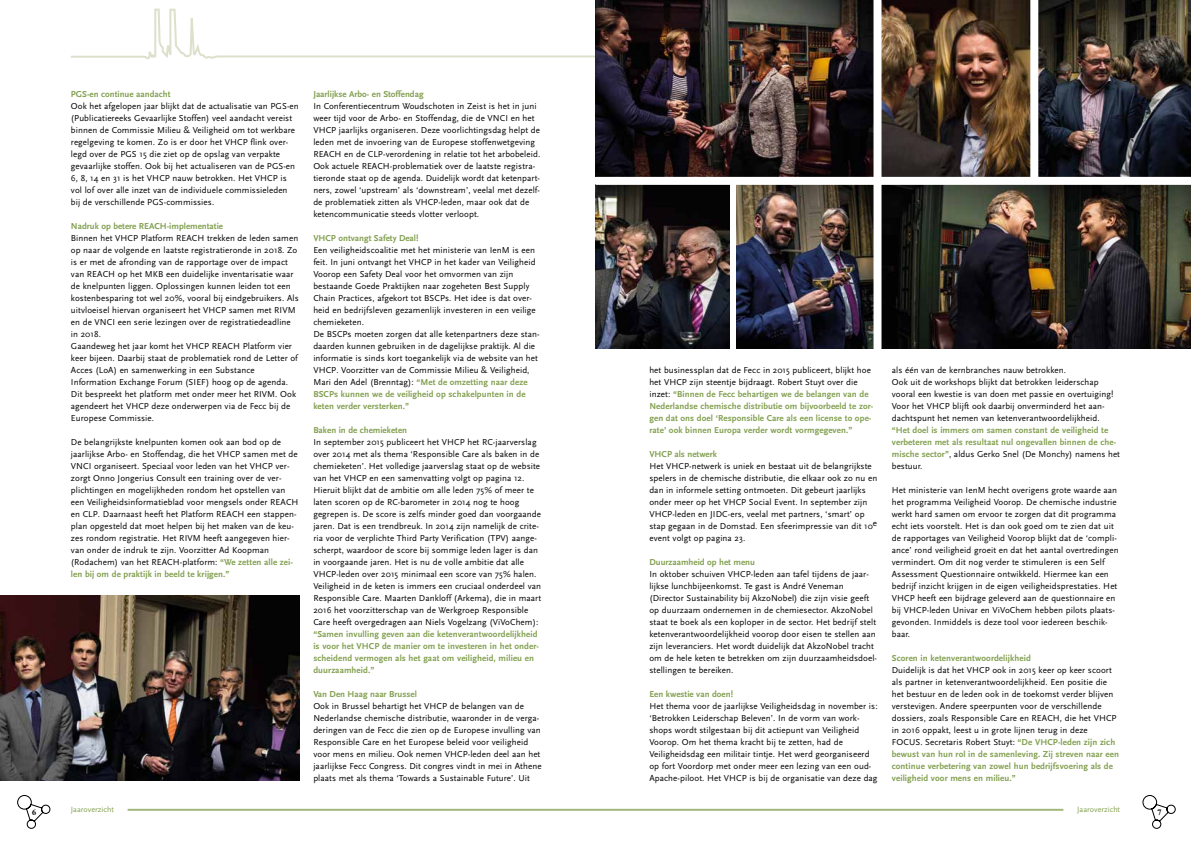
<style>
.page{position:relative;width:1191px;height:842px;background:#fff}
.page>*{position:absolute;margin:0;border:0;box-sizing:border-box;transform-origin:0 0}
.t1{font:9px/12px "AD Scala Sans Romein";letter-spacing:.01em;color:#000}
.t2{font:700 9px/12px "AD Scala Sans";letter-spacing:.01em;color:#83a051}
.t3{font:8px "AD Scala Sans Romein";color:#83a051}
.t4{font:700 8px "Times New Roman MT Std";color:#000}
.s1{font-family:"AD Scala Sans";font-weight:700;color:#83a051}
.s2{font-family:"AD Scala Sans Romein";font-weight:400;color:#000}
</style>
<div class="page">
<svg style="left:17px;top:795px;width:33px;height:33px"></svg>
<svg style="left:1142px;top:795px;width:33px;height:33px"></svg>
<svg style="left:71px;top:8px;width:524px;height:52px"></svg>
<img style="left:595px;top:0;width:278px;height:177px">
<img style="left:881px;top:0;width:149px;height:177px">
<img style="left:595px;top:185px;width:134px;height:164px">
<img style="left:1038px;top:0;width:153px;height:177px">
<img style="left:737px;top:185px;width:136px;height:164px">
<img style="left:881px;top:185px;width:310px;height:164px">
<hr style="left:128px;top:809px;width:935px;height:2px;background:#a4b67b">
<img style="left:0;top:595px;width:299px;height:186px">
<p class="t2" style="left:71px;top:88px;width:101px">PGS-en continue aandacht</p>
<p class="t1" style="left:71px;top:100px;width:229px">Ook het afgelopen jaar blijkt dat de actualisatie van PGS-en (Publicatiereeks Gevaarlijke Stoffen) veel aandacht vereist binnen de Commissie Milieu &amp; Veiligheid om tot werkbare regelgeving te komen. Zo is er door het VHCP flink over&shy;legd over de PGS 15 die ziet op de opslag van verpakte gevaarlijke stoffen. Ook bij het actualiseren van de PGS-en 6, 8, 14 en 31 is het VHCP nauw betrokken. Het VHCP is vol lof over alle inzet van de individuele commissieleden bij de verschillende PGS-commissies.</p>
<p class="t2" style="left:71px;top:220px;width:154px">Nadruk op betere REACH-implementatie</p>
<p class="t1" style="left:71px;top:232px;width:229px">Binnen het VHCP Platform REACH trekken de leden samen op naar de volgende en laatste registratieronde in 2018. Zo is er met de afronding van de rapportage over de impact van REACH op het MKB een duidelijke inventarisatie waar de knelpunten liggen. Oplossingen kunnen leiden tot een kostenbesparing tot wel 20%, vooral bij eindgebruikers. Als uitvloeisel hiervan organiseert het VHCP samen met RIVM en de VNCI een serie lezingen over de registratiedeadline in 2018.<br>Gaandeweg het jaar komt het VHCP REACH Platform vier keer bijeen. Daarbij staat de problematiek rond de Letter of Acces (LoA) en samenwerking in een Substance Information Exchange Forum (SIEF) hoog op de agenda.<br>Dit bespreekt het platform met onder meer het RIVM. Ook agendeert het VHCP deze onderwerpen via de Fecc bij de Europese Commissie.</p>
<p class="t1" style="left:71px;top:436px;width:229px">De belangrijkste knelpunten komen ook aan bod op de jaarlijkse Arbo- en Stoffendag, die het VHCP samen met de VNCI organiseert. Speciaal voor leden van het VHCP ver&shy;zorgt Onno Jongerius Consult een training over de ver&shy;plichtingen en mogelijkheden rondom het opstellen van een Veiligheidsinformatieblad voor mengsels onder REACH en CLP. Daarnaast heeft het Platform REACH een stappen&shy;plan opgesteld dat moet helpen bij het maken van de keu&shy;zes rondom registratie. Het RIVM heeft aangegeven hier&shy;van onder de indruk te zijn. Voorzitter Ad Koopman (Rodachem) van het REACH-platform: <span class="s1">“We zetten alle zei-</span></p>
<p class="t2" style="left:71px;top:568px;width:160px">len bij om de praktijk in beeld te krijgen.”</p>
<p class="t2" style="left:313px;top:88px;width:112px">Jaarlijkse Arbo- en Stoffendag</p>
<p class="t1" style="left:313px;top:100px;width:228px">In Conferentiecentrum Woudschoten in Zeist is het in juni weer tijd voor de Arbo- en Stoffendag, die de VNCI en het VHCP jaarlijks organiseren. Deze voorlichtingsdag helpt de leden met de invoering van de Europese stoffenwetgeving REACH en de CLP-verordening in relatie tot het arbobeleid.<br>Ook actuele REACH-problematiek over de laatste registra&shy;tieronde staat op de agenda. Duidelijk wordt dat ketenpart&shy;ners, zowel ‘upstream’ als ‘downstream’, veelal met dezelf&shy;de problematiek zitten als VHCP-leden, maar ook dat de ketencommunicatie steeds vlotter verloopt.</p>
<p class="t2" style="left:313px;top:232px;width:107px">VHCP ontvangt Safety Deal!</p>
<p class="t1" style="left:313px;top:244px;width:228px">Een veiligheidscoalitie met het ministerie van IenM is een feit. In juni ontvangt het VHCP in het kader van Veiligheid Voorop een Safety Deal voor het omvormen van zijn bestaande Goede Praktijken naar zogeheten Best Supply Chain Practices, afgekort tot BSCPs. Het idee is dat over&shy;heid en bedrijfsleven gezamenlijk investeren in een veilige chemieketen.<br>De BSCPs moeten zorgen dat alle ketenpartners deze stan&shy;daarden kunnen gebruiken in de dagelijkse praktijk. Al die informatie is sinds kort toegankelijk via de website van het VHCP. Voorzitter van de Commissie Milieu &amp; Veiligheid,</p>
<p class="t2" style="left:313px;top:376px;width:216px"><span class="s2">Mari den Adel (Brenntag):</span> “Met de omzetting naar deze<br>BSCPs kunnen we de veiligheid op schakelpunten in de keten verder versterken.”</p>
<p class="t2" style="left:313px;top:424px;width:95px">Baken in de chemieketen</p>
<p class="t1" style="left:313px;top:436px;width:229px">In september 2015 publiceert het VHCP het RC-jaarverslag over 2014 met als thema ‘Responsible Care als baken in de chemieketen’. Het volledige jaarverslag staat op de website van het VHCP en een samenvatting volgt op pagina 12.<br>Hieruit blijkt dat de ambitie om alle leden 75% of meer te laten scoren op de RC-barometer in 2014 nog te hoog gegrepen is. De score is zelfs minder goed dan voorgaande jaren. Dat is een trendbreuk. In 2014 zijn namelijk de crite&shy;ria voor de verplichte Third Party Verification (TPV) aange&shy;scherpt, waardoor de score bij sommige leden lager is dan in voorgaande jaren. Het is nu de volle ambitie dat alle VHCP-leden over 2015 minimaal een score van 75% halen.<br>Veiligheid in de keten is immers een cruciaal onderdeel van Responsible Care. Maarten Dankloff (Arkema), die in maart 2016 het voorzitterschap van de Werkgroep Responsible Care heeft overgedragen aan Niels Vogelzang (ViVoChem):</p>
<p class="t2" style="left:313px;top:628px;width:227px">“Samen invulling geven aan die ketenverantwoordelijkheid is voor het VHCP de manier om te investeren in het onder&shy;scheidend vermogen als het gaat om veiligheid, milieu en duurzaamheid.”</p>
<p class="t2" style="left:313px;top:688px;width:105px">Van Den Haag naar Brussel</p>
<p class="t1" style="left:313px;top:700px;width:230px">Ook in Brussel behartigt het VHCP de belangen van de Nederlandse chemische distributie, waaronder in de verga&shy;deringen van de Fecc die zien op de Europese invulling van Responsible Care en het Europese beleid voor veiligheid voor mens en milieu. Ook nemen VHCP-leden deel aan het jaarlijkse Fecc Congress. Dit congres vindt in mei in Athene plaats met als thema ‘Towards a Sustainable Future’. Uit</p>
<p class="t1" style="left:649px;top:364px;width:223px">het businessplan dat de Fecc in 2015 publiceert, blijkt hoe het VHCP zijn steentje bijdraagt. Robert Stuyt over die</p>
<p class="t2" style="left:649px;top:388px;width:225px"><span class="s2">inzet:</span> “Binnen de Fecc behartigen we de belangen van de Nederlandse chemische distributie om bijvoorbeeld te zor&shy;gen dat ons doel ‘Responsible Care als een license to ope&shy;rate’ ook binnen Europa verder wordt vormgegeven.”</p>
<p class="t2" style="left:649px;top:448px;width:69px">VHCP als netwerk</p>
<p class="t1" style="left:649px;top:460px;width:229px">Het VHCP-netwerk is uniek en bestaat uit de belangrijkste spelers in de chemische distributie, die elkaar ook zo nu en dan in informele setting ontmoeten. Dit gebeurt jaarlijks onder meer op het VHCP Social Event. In september zijn VHCP-leden en JIDC-ers, veelal met partners, ‘smart’ op stap gegaan in de Domstad. Een sfeerimpressie van dit 10e event volgt op pagina 23.</p>
<p class="t2" style="left:649px;top:556px;width:107px">Duurzaamheid op het menu</p>
<p class="t1" style="left:649px;top:568px;width:229px">In oktober schuiven VHCP-leden aan tafel tijdens de jaar&shy;lijkse lunchbijeenkomst. Te gast is André Veneman (Director Sustainability bij AkzoNobel) die zijn visie geeft op duurzaam ondernemen in de chemiesector. AkzoNobel staat te boek als een koploper in de sector. Het bedrijf stelt ketenverantwoordelijkheid voorop door eisen te stellen aan zijn leveranciers. Het wordt duidelijk dat AkzoNobel tracht om de hele keten te betrekken om zijn duurzaamheidsdoel&shy;stellingen te bereiken.</p>
<p class="t2" style="left:649px;top:688px;width:85px">Een kwestie van doen!</p>
<p class="t1" style="left:649px;top:700px;width:230px">Het thema voor de jaarlijkse Veiligheidsdag in november is: ‘Betrokken Leiderschap Beleven’. In de vorm van work&shy;shops wordt stilgestaan bij dit actiepunt van Veiligheid Voorop. Om het thema kracht bij te zetten, had de Veiligheidsdag een militair tintje. Het werd georganiseerd op fort Voordorp met onder meer een lezing van een oud-Apache-piloot. Het VHCP is bij de organisatie van deze dag</p>
<p class="t1" style="left:891px;top:364px;width:223px">als één van de kernbranches nauw betrokken.<br>Ook uit de workshops blijkt dat betrokken leiderschap vooral een kwestie is van doen met passie en overtuiging!<br>Voor het VHCP blijft ook daarbij onverminderd het aan&shy;dachtspunt het nemen van ketenverantwoordelijkheid.</p>
<p class="t2" style="left:891px;top:424px;width:226px">“Het doel is immers om samen constant de veiligheid te verbeteren met als resultaat nul ongevallen binnen de che-</p>
<p class="t1" style="left:891px;top:448px;width:230px"><span class="s1">mische sector”</span>, aldus Gerko Snel (De Monchy) namens het bestuur.</p>
<p class="t1" style="left:891px;top:484px;width:228px">Het ministerie van IenM hecht overigens grote waarde aan het programma Veiligheid Voorop. De chemische industrie werkt hard samen om ervoor te zorgen dat dit programma echt iets voorstelt. Het is dan ook goed om te zien dat uit de rapportages van Veiligheid Voorop blijkt dat de ‘compli&shy;ance’ rond veiligheid groeit en dat het aantal overtredingen vermindert. Om dit nog verder te stimuleren is een Self Assessment Questionnaire ontwikkeld. Hiermee kan een bedrijf inzicht krijgen in de eigen veiligheidsprestaties. Het VHCP heeft een bijdrage geleverd aan de questionnaire en bij VHCP-leden Univar en ViVoChem hebben pilots plaats&shy;gevonden. Inmiddels is deze tool voor iedereen beschik&shy;baar.</p>
<p class="t2" style="left:891px;top:652px;width:140px">Scoren in ketenverantwoordelijkheid</p>
<p class="t1" style="left:891px;top:664px;width:226px">Duidelijk is dat het VHCP ook in 2015 keer op keer scoort als partner in ketenverantwoordelijkheid. Een positie die het bestuur en de leden ook in de toekomst verder blijven verstevigen. Andere speerpunten voor de verschillende dossiers, zoals Responsible Care en REACH, die het VHCP in 2016 oppakt, leest u in grote lijnen terug in deze FOCUS. Secretaris Robert Stuyt: <span class="s1">“De VHCP-leden zijn zich</span></p>
<p class="t2" style="left:891px;top:748px;width:229px">bewust van hun rol in de samenleving. Zij streven naar een continue verbetering van zowel hun bedrijfsvoering als de veiligheid voor mens en milieu.”</p>
<p class="t3" style="left:71px;top:805px;width:44px">Jaaroverzicht</p>
<p class="t3" style="left:1077px;top:805px;width:44px">Jaaroverzicht</p>
<p class="t4" style="left:32px;top:808px;width:5px">6</p>
<p class="t4" style="left:1157px;top:808px;width:5px">7</p>
</div>
